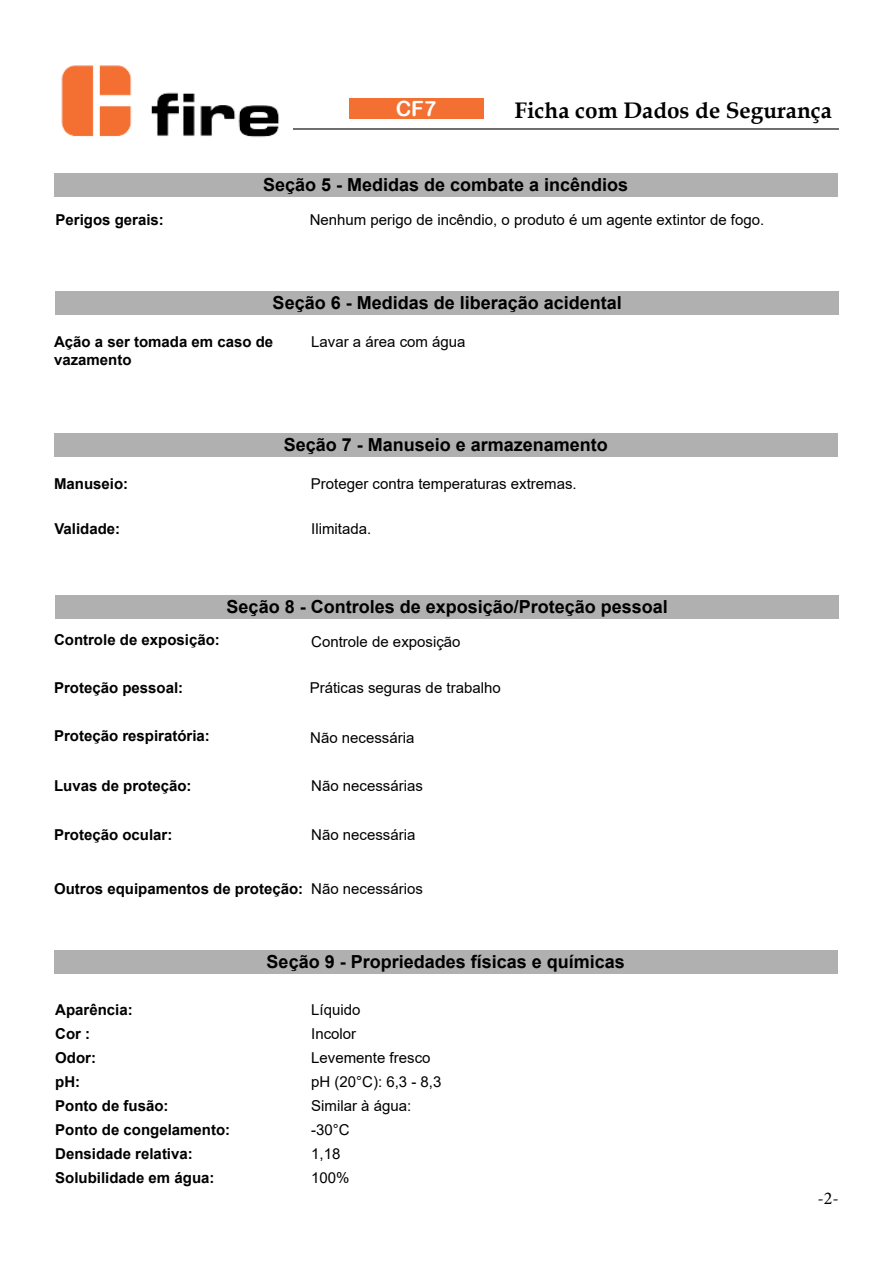
<style>
.page{position:relative;width:893px;height:1263px;background:#fff}
.page>*{position:absolute;margin:0;border:0;box-sizing:border-box;transform-origin:0 0}
.t1{font:700 22.5px "Book Antiqua";color:#000}
.t2{font:21px "Arial Rounded MT Bold";color:#fff}
.t3{font:700 18px "Arial";color:#000}
.t4{font:18px "Minion Pro";color:#000}
.t5{font:700 15px/24px "Arial";color:#000}
.t6{font:15px/24px "Arial";color:#000}
.s1{font-weight:400}
</style>
<div class="page">
<div style="left:54px;top:173px;width:783px;height:23px;background:#b0b0b0"></div>
<div style="left:56px;top:291px;width:783px;height:24px;background:#b0b0b0"></div>
<div style="left:54px;top:434px;width:783px;height:23px;background:#b0b0b0"></div>
<div style="left:56px;top:595px;width:783px;height:23px;background:#b0b0b0"></div>
<div style="left:54px;top:950px;width:783px;height:23px;background:#b0b0b0"></div>
<hr style="left:54px;top:128px;width:785px;height:2px;background:#000">
<div style="left:349px;top:98px;width:134px;height:21px;background:#f47032"></div>
<img style="left:54px;top:65px;width:239px;height:73px">
<h2 class="t2" style="left:396px;top:96px;width:42px">CF7</h2>
<h1 class="t1" style="left:515px;top:95px;width:319px">Ficha com Dados de Segurança</h1>
<p class="t3" style="left:263px;top:172px;width:367px">Seção 5 - Medidas de combate a incêndios</p>
<p class="t5" style="left:56px;top:208px;width:110px">Perigos gerais:</p>
<p class="t6" style="left:310px;top:208px;width:456px">Nenhum perigo de incêndio, o produto é um agente extintor de fogo.</p>
<p class="t3" style="left:273px;top:290px;width:351px">Seção 6 - Medidas de liberação acidental</p>
<p class="t5" style="left:54px;top:333px;width:221px;line-height:18px">Ação a ser tomada em caso de vazamento</p>
<p class="t6" style="left:311px;top:329px;width:156px">Lavar a área com água</p>
<p class="t3" style="left:284px;top:432px;width:326px">Seção 7 - Manuseio e armazenamento</p>
<p class="t5" style="left:54px;top:471px;width:76px">Manuseio:</p>
<p class="t6" style="left:311px;top:471px;width:267px">Proteger contra temperaturas extremas.</p>
<p class="t5" style="left:54px;top:517px;width:67px">Validade:</p>
<p class="t6" style="left:311px;top:517px;width:62px">Ilimitada.</p>
<p class="t3" style="left:227px;top:594px;width:443px">Seção 8 - Controles de exposição/Proteção pessoal</p>
<p class="t5" style="left:54px;top:627px;width:167px">Controle de exposição:</p>
<p class="t6" style="left:311px;top:630px;width:151px">Controle de exposição</p>
<p class="t5" style="left:54px;top:676px;width:131px">Proteção pessoal:</p>
<p class="t6" style="left:310px;top:675px;width:192px">Práticas seguras de trabalho</p>
<p class="t5" style="left:54px;top:724px;width:157px">Proteção respiratória:</p>
<p class="t6" style="left:310px;top:726px;width:106px">Não necessária</p>
<p class="t5" style="left:54px;top:773px;width:139px">Luvas de proteção:</p>
<p class="t6" style="left:311px;top:773px;width:113px">Não necessárias</p>
<p class="t5" style="left:54px;top:823px;width:120px">Proteção ocular:</p>
<p class="t6" style="left:311px;top:823px;width:106px">Não necessária</p>
<p class="t5" style="left:54px;top:876px;width:370px">Outros equipamentos de proteção: <span class="s1">Não necessários</span></p>
<p class="t3" style="left:267px;top:949px;width:360px">Seção 9 - Propriedades físicas e químicas</p>
<p class="t5" style="left:55px;top:997px;width:177px">Aparência:<br>Cor :<br>Odor:<br>pH:<br>Ponto de fusão:<br>Ponto de congelamento:<br>Densidade relativa:<br>Solubilidade em água:</p>
<p class="t6" style="left:311px;top:997px;width:132px">Líquido<br>Incolor<br>Levemente fresco pH (20°C): 6,3 - 8,3<br>Similar à água: -30°C<br>1,18<br>100%</p>
<p class="t4" style="left:817px;top:1186px;width:23px">-2-</p>
</div>
